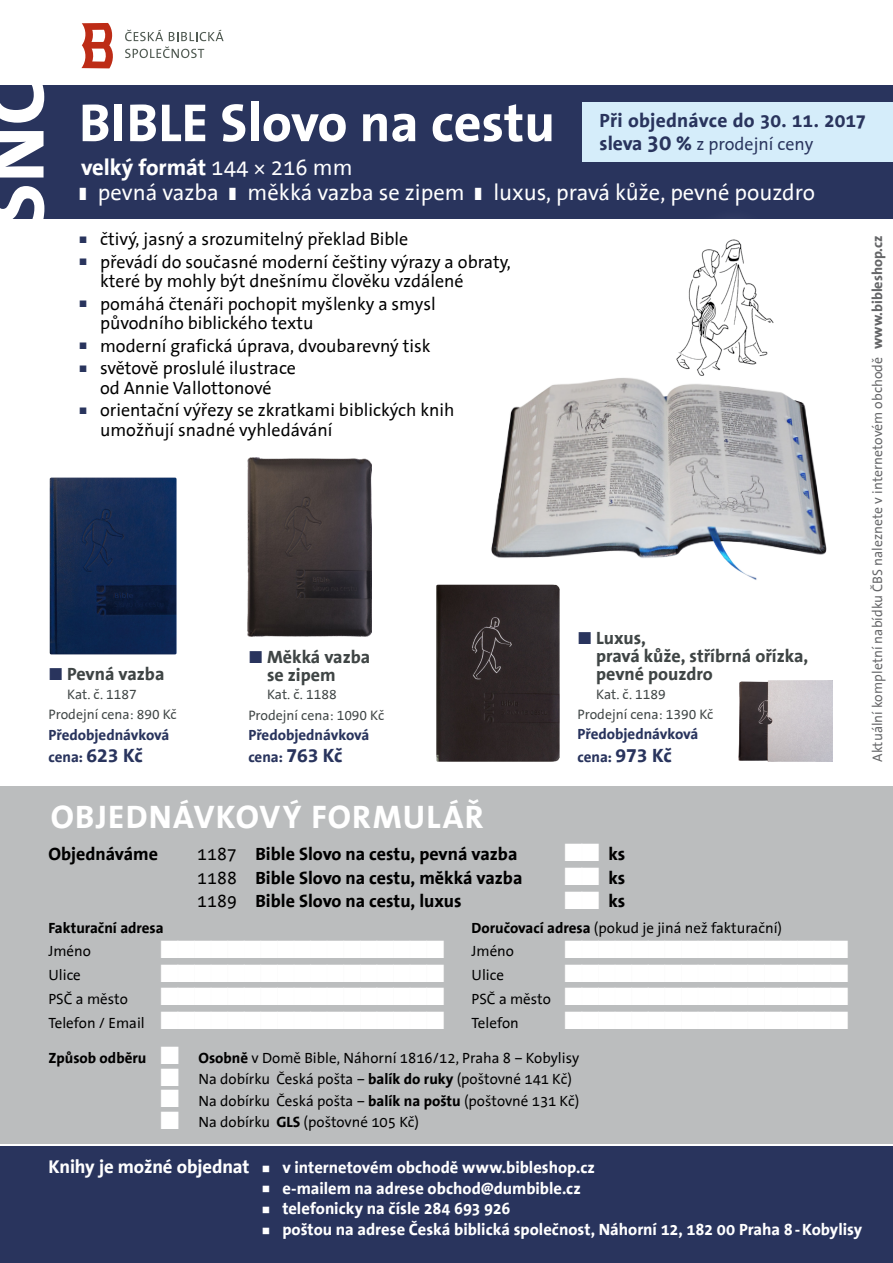
<style>
.page{position:relative;width:893px;height:1263px;background:#fff}
.page>*{position:absolute;margin:0;border:0;box-sizing:border-box;transform-origin:0 0}
.t1{font:700 82.2px "The Sans Office";color:#fff}
.t2{font:700 54px "The Sans Office";color:#fff}
.t3{font:700 33px "The Sans Office";letter-spacing:.04em;color:#fff}
.t4{font:22.65px "The Sans Office";color:#fff}
.t5{font:700 22.65px "The Sans Office";color:#fff}
.t6{font:700 19.5px "The Sans Office";letter-spacing:.01em;color:#29345d}
.t7{font:18px/19.5px "The Sans Office";color:#000}
.t8{font:700 18px "The Sans Office";color:#000}
.text{font:700 18px/18px "The Sans Office";color:#3f4545}
.t9{font:18px "The Sans Office";color:#29345d}
.t10{font:700 16.5px "The Sans Office";color:#fff}
.t11{font:15px "The Sans Office";color:#000}
.text-2{font:700 15px/22.5px "The Sans Office";color:#29345d}
.t12{font:700 15px "The Sans Office";color:#000}
.text-3{font:13.95px "The Sans Office";color:#3f4545}
.t13{font:13.95px "The Sans Office";color:#646567}
.s1{font-weight:400}
.s2{font-weight:700;font-size:19.5px}
.s3{font-weight:700;font-size:22.5px}
.s4{font-weight:700;font-size:14.25px}
.s5{font-size:19.5px}
.s6{font-weight:700}
.s7{font-size:18.75px}
</style>
<div class="page">
<img style="left:459px;top:378px;width:368px;height:207px">
<div style="left:0;top:85px;width:893px;height:133px;background:#29345d"></div>
<div style="left:0;top:787px;width:893px;height:357px;background:#bbbdbe"></div>
<div style="left:0;top:1147px;width:893px;height:116px;background:#29345d"></div>
<svg style="left:125px;top:30px;width:99px;height:28px"></svg>
<svg style="left:81px;top:23px;width:32px;height:45px"></svg>
<img style="left:50px;top:478px;width:127px;height:176px">
<img style="left:248px;top:457px;width:124px;height:180px">
<img style="left:436px;top:585px;width:124px;height:177px">
<img style="left:738px;top:681px;width:95px;height:81px">
<div style="left:641px;top:205px;width:167px;height:205px;background:#fff;opacity:.24"></div>
<img style="left:655px;top:214px;width:132px;height:174px">
<div style="left:583px;top:102px;width:310px;height:60px;background:#d5edfa"></div>
<p class="t1" style="left:-37px;top:224px;width:146px;rotate:-90deg">SNC</p>
<p class="t2" style="left:79px;top:88px;width:477px">BIBLE Slovo na cestu</p>
<p class="t5" style="left:81px;top:153px;width:273px">velký formát <span class="s1">144 × 216 mm</span></p>
<p class="t4" style="left:98px;top:178px;width:123px">pevná vazba</p>
<p class="t4" style="left:248px;top:178px;width:219px">měkká vazba se zipem</p>
<p class="t4" style="left:493px;top:178px;width:323px">luxus, pravá kůže, pevné pouzdro</p>
<p class="t7" style="left:100px;top:230px;width:310px">čtivý, jasný a srozumitelný překlad Bible</p>
<p class="t7" style="left:100px;top:252px;width:412px">převádí do současné moderní češtiny výrazy a obraty, které by mohly být dnešnímu člověku vzdálené</p>
<p class="t7" style="left:100px;top:294px;width:337px">pomáhá čtenáři pochopit myšlenky a smysl původního biblického textu</p>
<p class="t7" style="left:100px;top:336px;width:332px">moderní grafická úprava, dvoubarevný tisk</p>
<p class="t7" style="left:100px;top:358px;width:197px">světově proslulé ilustrace od Annie Vallottonové</p>
<p class="t7" style="left:100px;top:400px;width:356px">orientační výřezy se zkratkami biblických knih umožňují snadné vyhledávání</p>
<p class="t6" style="left:600px;top:108px;width:268px">Při objednávce do 30. 11. 2017</p>
<p class="t9" style="left:600px;top:132px;width:215px"><span class="s2">sleva</span> <span class="s3">30</span> <span class="s2">%</span> z prodejní ceny</p>
<p class="t13" style="left:869px;top:762px;width:528px;rotate:-90deg">Aktuální kompletní nabídku ČBS naleznete v internetovém obchodě <span class="s4">www.bibleshop.cz</span></p>
<p class="text" style="left:596px;top:629px;width:214px">Luxus,<br>pravá kůže, stříbrná ořízka, pevné pouzdro</p>
<p class="text-3" style="left:596px;top:685px;width:71px">Kat. č. 1189</p>
<p class="text-3" style="left:577px;top:705px;width:138px">Prodejní cena: 1390 Kč</p>
<p class="text-2" style="left:577px;top:723px;width:123px">Předobjednávková cena: <span class="s5">973 Kč</span></p>
<p class="text" style="left:267px;top:648px;width:105px">Měkká vazba se zipem</p>
<p class="text-3" style="left:267px;top:685px;width:71px">Kat. č. 1188</p>
<p class="text-3" style="left:248px;top:706px;width:138px">Prodejní cena: 1090 Kč</p>
<p class="text-2" style="left:248px;top:723px;width:123px">Předobjednávková cena: <span class="s5">763 Kč</span></p>
<p class="text" style="left:67px;top:665px;width:99px">Pevná vazba</p>
<p class="text-3" style="left:67px;top:685px;width:71px">Kat. č. 1187</p>
<p class="text-3" style="left:48px;top:706px;width:130px">Prodejní cena: 890 Kč</p>
<p class="text-2" style="left:48px;top:723px;width:123px">Předobjednávková cena: <span class="s5">623 Kč</span></p>
<p class="t3" style="left:51px;top:796px;width:435px">OBJEDNÁVKOVÝ FORMULÁŘ</p>
<p class="t8" style="left:48px;top:842px;width:111px">Objednáváme</p>
<p class="t8" style="left:197px;top:842px;width:322px"><span class="s1">1187</span> Bible Slovo na cestu, pevná vazba</p>
<p class="t8" style="left:608px;top:842px;width:18px">ks</p>
<p class="t8" style="left:197px;top:866px;width:327px"><span class="s1">1188</span> Bible Slovo na cestu, měkká vazba</p>
<p class="t8" style="left:608px;top:866px;width:18px">ks</p>
<p class="t8" style="left:197px;top:890px;width:266px"><span class="s1">1189</span> Bible Slovo na cestu, luxus</p>
<p class="t8" style="left:608px;top:890px;width:18px">ks</p>
<p class="t12" style="left:48px;top:918px;width:117px">Fakturační adresa</p>
<p class="t11" style="left:48px;top:942px;width:44px">Jméno</p>
<p class="t11" style="left:48px;top:965px;width:34px">Ulice</p>
<p class="t11" style="left:48px;top:989px;width:81px">PSČ a město</p>
<p class="t11" style="left:48px;top:1013px;width:98px">Telefon / Email</p>
<p class="t11" style="left:472px;top:918px;width:312px"><span class="s6">Doručovací adresa</span> (pokud je jiná než fakturační)</p>
<p class="t11" style="left:472px;top:942px;width:44px">Jméno</p>
<p class="t11" style="left:472px;top:965px;width:34px">Ulice</p>
<p class="t11" style="left:472px;top:989px;width:81px">PSČ a město</p>
<p class="t11" style="left:472px;top:1013px;width:49px">Telefon</p>
<p class="t12" style="left:48px;top:1048px;width:99px">Způsob odběru</p>
<p class="t11" style="left:198px;top:1048px;width:382px"><span class="s6">Osobně</span> v Domě Bible, Náhorní 1816/12, Praha 8 – Kobylisy</p>
<p class="t11" style="left:198px;top:1069px;width:375px">Na dobírku Česká pošta – <span class="s6">balík do ruky</span> (poštovné 141 Kč)</p>
<p class="t11" style="left:198px;top:1091px;width:382px">Na dobírku Česká pošta – <span class="s6">balík na poštu</span> (poštovné 131 Kč)</p>
<p class="t11" style="left:198px;top:1113px;width:222px">Na dobírku <span class="s6">GLS</span> (poštovné 105 Kč)</p>
<p class="t10" style="left:48px;top:1157px;width:548px"><span class="s7">Knihy je možné objednat</span> ○ v internetovém obchodě www.bibleshop.cz</p>
<p class="t10" style="left:261px;top:1177px;width:321px">○ e-mailem na adrese obchod@dumbible.cz</p>
<p class="t10" style="left:261px;top:1198px;width:251px">○ telefonicky na čísle 284 693 926</p>
<p class="t10" style="left:261px;top:1219px;width:602px">○ poštou na adrese Česká biblická společnost, Náhorní 12, 182 00 Praha 8-Kobylisy</p>
</div>
